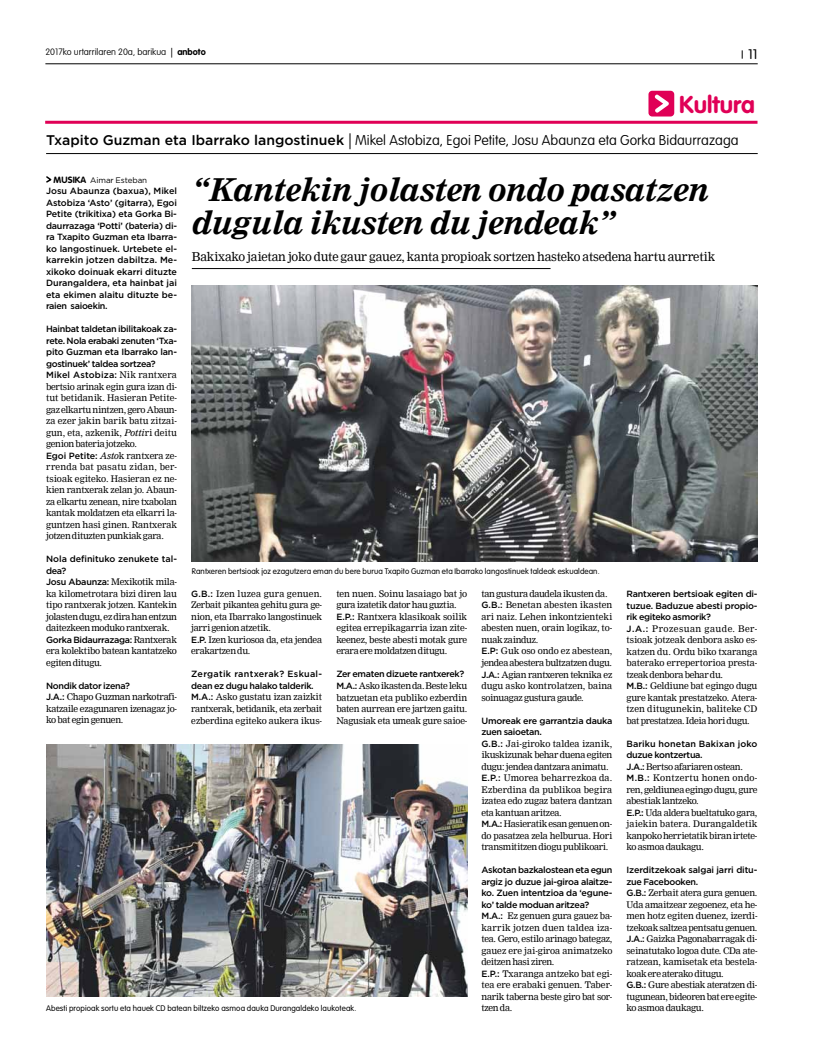
<style>
.page{position:relative;width:823px;height:1055px;background:#fff}
.page>*{position:absolute;margin:0;border:0;box-sizing:border-box;transform-origin:0 0}
.t1{font:italic 700 31px/33px "Nimrod";letter-spacing:-.02em;color:#000}
.t2{font:700 24px "VAG Rounded";color:#e00056}
.t3{font:100 14px "VAG Rounded";color:#000}
.t4{font:300 13.7px "VAG Rounded";color:#000}
.t5{font:12px "Nimrod";letter-spacing:-.02em;color:#000}
.t6{font:100 9.1px "VAG Rounded";color:#000}
.t7{font:9px/11.5px "Nimrod";letter-spacing:-.03em;color:#000}
.t8{font:500 9px/11.5px "Gotham";letter-spacing:-.035em;color:#000;text-align:justify}
.t9{font:9px/11.5px "Nimrod";letter-spacing:-.01em;color:#000}
.t10{font:500 9px/11.5px "Gotham";letter-spacing:-.005em;color:#000}
.t11{font:500 9px/11.5px "Gotham";letter-spacing:-.015em;color:#000}
.t12{font:500 9px/11.5px "Gotham";letter-spacing:.01em;color:#000}
.t13{font:500 9px/11.5px "Gotham";color:#000}
.t14{font:300 8px "VAG Rounded";letter-spacing:.01em;color:#000}
.t15{font:8px "Gotham";letter-spacing:-.01em;color:#000}
.s1{font-weight:300}
.s2{font-weight:700}
.s3{font-family:"Gotham";font-weight:500}
.s4{font-size:15px}
.s5{font-family:"VAG Rounded";font-weight:700;font-size:9px}
.s6{font-family:"Nimrod";font-weight:400}
.s7{font-style:italic}
</style>
<div class="page">
<div style="left:648px;top:91px;width:25px;height:25px;background:#e00056;border-radius:4px"></div>
<svg style="left:654px;top:95px;width:14px;height:18px"></svg>
<hr style="left:45px;top:121px;width:712px;height:3px;background:#e00056">
<hr style="left:45px;top:64px;width:712px;height:1px;background:#000">
<svg style="left:46px;top:176px;width:6px;height:7px"></svg>
<img style="left:192px;top:285px;width:565px;height:276px">
<img style="left:46px;top:744px;width:421px;height:252px">
<hr style="left:192px;top:268px;width:358px;height:1px;background:#000">
<hr style="left:46px;top:153px;width:711px;height:1px;background:#000">
<p class="t6" style="left:45px;top:47px;width:162px">2017ko urtarrilaren 20a, barikua <span class="s1">|</span> <span class="s2">anboto</span></p>
<h3 class="t4" style="left:747px;top:46px;width:11px">11</h3>
<h2 class="t2" style="left:678px;top:90px;width:77px">Kultura</h2>
<h3 class="t3" style="left:46px;top:132px;width:693px"><span class="s3">Txapito Guzman eta Ibarrako langostinuek</span> <span class="s4">|</span> Mikel Astobiza, Egoi Petite, Josu Abaunza eta Gorka Bidaurrazaga</h3>
<p class="t15" style="left:53px;top:175px;width:95px"><span class="s5">MUSIKA</span> Aimar Esteban</p>
<p class="t8" style="left:46px;top:185px;width:132px">Josu Abaunza (baxua), Mikel Astobiza ‘Asto’ (gitarra), Egoi Petite (trikitixa) eta Gorka Bi&shy;daurrazaga ‘Potti’ (bateria) di&shy;ra Txapito Guzman eta Ibarra&shy;ko langostinuek. Urtebete el&shy;karrekin jotzen dabiltza. Me&shy;xikoko doinuak ekarri dituzte Durangaldera, eta hainbat jai eta ekimen alaitu dituzte be&shy;raien saioekin.</p>
<p class="t8" style="left:46px;top:323px;width:132px;text-align:left">Hainbat taldetan ibilitakoak za&shy;rete. Nola erabaki zenuten ‘Txa&shy;pito Guzman eta Ibarrako lan&shy;gostinuek’ taldea sortzea?<br>Mikel Astobiza: <span class="s6">Nik rantxera</span></p>
<p class="t7" style="left:46px;top:381px;width:132px">bertsio arinak egin gura izan di&shy;tut betidanik. Hasieran Petite&shy;gaz elkartu nintzen, gero Abaun&shy;za ezer jakin barik batu zitzai&shy;gun, eta, azkenik, <span class="s7">Potti</span>ri deitu genion bateria jotzeko.<br><span class="s3">Egoi Petite:</span> <span class="s7">Asto</span>k rantxera ze&shy;rrenda bat pasatu zidan, ber&shy;tsioak egiteko. Hasieran ez ne&shy;kien rantxerak zelan jo. Abaun&shy;za elkartu zenean, nire txabolan kantak moldatzen eta elkarri la&shy;guntzen hasi ginen. Rantxerak jotzen dituzten punkiak gara.</p>
<p class="t13" style="left:46px;top:553px;width:132px">Nola definituko zenukete tal&shy;dea?</p>
<p class="t7" style="left:46px;top:576px;width:132px;text-align:justify"><span class="s3">Josu Abaunza:</span> Mexikotik mila&shy;ka kilometrotara bizi diren lau tipo rantxerak jotzen. Kantekin jolasten dugu, ez dira han entzun daitezkeen moduko rantxerak.</p>
<p class="t8" style="left:46px;top:634px;width:132px">Gorka Bidaurrazaga: <span class="s6">Rantxerak</span></p>
<p class="t7" style="left:46px;top:645px;width:132px">era kolektibo batean kantatzeko egiten ditugu.</p>
<p class="t8" style="left:46px;top:680px;width:85px">Nondik dator izena?</p>
<p class="t7" style="left:46px;top:691px;width:132px;text-align:justify"><span class="s3">J.A.:</span> Chapo Guzman narkotrafi&shy;katzaile ezagunaren izenagaz jo&shy;ko bat egin genuen.</p>
<h1 class="t1" style="left:192px;top:173px;width:518px">“Kantekin jolasten ondo pasatzen dugula ikusten du jendeak”</h1>
<h3 class="t5" style="left:192px;top:250px;width:524px">Bakixako jaietan joko dute gaur gauez, kanta propioak sortzen hasteko atsedena hartu aurretik</h3>
<p class="t14" style="left:192px;top:566px;width:409px">Rantxeren bertsioak joz ezagutzera eman du bere burua Txapito Guzman eta Ibarrako langostinuek taldeak eskualdean.</p>
<p class="t7" style="left:191px;top:588px;width:132px"><span class="s3">G.B.:</span> Izen luzea gura genuen.<br>Zerbait pikantea gehitu gura ge&shy;nion, eta Ibarrako langostinuek jarri genion atzetik.<br><span class="s3">E.P.</span> Izen kuriosoa da, eta jendea erakartzen du.</p>
<p class="t10" style="left:191px;top:668px;width:132px">Zergatik rantxerak? Eskual&shy;dean ez dugu halako talderik.</p>
<p class="t7" style="left:191px;top:691px;width:132px;text-align:justify"><span class="s3">M.A.:</span> Asko gustatu izan zaizkit rantxerak, betidanik, eta zerbait ezberdina egiteko aukera ikus-</p>
<p class="t7" style="left:336px;top:588px;width:132px">ten nuen. Soinu lasaiago bat jo gura izatetik dator hau guztia.<br><span class="s3">E.P.:</span> Rantxera klasikoak soilik egitea errepikagarria izan zite&shy;keenez, beste abesti motak gure erara ere moldatzen ditugu.</p>
<p class="t8" style="left:336px;top:668px;width:129px">Zer ematen dizuete rantxerek?</p>
<p class="t7" style="left:336px;top:680px;width:132px;text-align:justify"><span class="s3">M.A.:</span> Asko ikasten da. Beste leku batzuetan eta publiko ezberdin baten aurrean ere jartzen gaitu.<br>Nagusiak eta umeak gure saioe-</p>
<p class="t7" style="left:481px;top:588px;width:132px">tan gustura daudela ikusten da.<br><span class="s3">G.B.:</span> Benetan abesten ikasten ari naiz. Lehen inkontzienteki abesten nuen, orain logikaz, to&shy;nuak zainduz.<br><span class="s3">E.P:</span> Guk oso ondo ez abestean, jendea abestera bultzatzen dugu.<br><span class="s3">J.A.:</span> Agian rantxeren teknika ez dugu asko kontrolatzen, baina soinuagaz gustura gaude.</p>
<p class="t8" style="left:481px;top:714px;width:132px">Umoreak ere garrantzia dauka zuen saioetan.</p>
<p class="t7" style="left:481px;top:737px;width:132px"><span class="s3">G.B.:</span> Jai-giroko taldea izanik, ikuskizunak behar duena egiten dugu: jendea dantzara animatu.<br><span class="s3">E.P.:</span> Umorea beharrezkoa da.<br>Ezberdina da publikoa begira izatea edo zugaz batera dantzan eta kantuan aritzea.<br><span class="s3">M.A.:</span> Hasieratik esan genuen on&shy;do pasatzea zela helburua. Hori transmititzen diogu publikoari.</p>
<p class="t8" style="left:481px;top:864px;width:132px">Askotan bazkalostean eta egun argiz jo duzue jai-giroa alaitze&shy;ko. Zuen intentzioa da ‘egune&shy;ko’ talde moduan aritzea?</p>
<p class="t7" style="left:481px;top:910px;width:132px"><span class="s3">M.A.:</span> Ez genuen gura gauez ba&shy;karrik jotzen duen taldea iza&shy;tea. Gero, estilo arinago bategaz, gauez ere jai-giroa animatzeko deitzen hasi ziren.<br><span class="s3">E.P.:</span> Txaranga antzeko bat egi&shy;tea ere erabaki genuen. Taber&shy;narik taberna beste giro bat sor&shy;tzen da.</p>
<p class="t8" style="left:626px;top:588px;width:132px">Rantxeren bertsioak egiten di&shy;tuzue. Baduzue abesti propio&shy;rik egiteko asmorik?</p>
<p class="t9" style="left:626px;top:622px;width:132px"><span class="s3">J.A.:</span> Prozesuan gaude. Ber&shy;tsioak jotzeak denbora asko es&shy;katzen du. Ordu biko txaranga baterako errepertorioa presta&shy;tzeak denbora behar du.<br><span class="s3">M.B.:</span> Geldiune bat egingo dugu gure kantak prestatzeko. Atera&shy;tzen ditugunekin, baliteke CD bat prestatzea. Ideia hori dugu.</p>
<p class="t12" style="left:626px;top:737px;width:132px">Bariku honetan Bakixan joko duzue kontzertua.</p>
<p class="t7" style="left:626px;top:760px;width:132px"><span class="s3">J.A.:</span> Bertso afariaren ostean.<br><span class="s3">M.B.:</span> Kontzertu honen ondo&shy;ren, geldiunea egingo dugu, gure abestiak lantzeko.<br><span class="s3">E.P.:</span> Uda aldera bueltatuko gara, jaiekin batera. Durangaldetik kanpoko herrietatik biran irtete&shy;ko asmoa daukagu.</p>
<p class="t11" style="left:626px;top:864px;width:132px">Izerditzekoak salgai jarri ditu&shy;zue Facebooken.</p>
<p class="t7" style="left:626px;top:887px;width:132px"><span class="s3">G.B.:</span> Zerbait atera gura genuen.<br>Uda amaitzear zegoenez, eta he&shy;men hotz egiten duenez, izerdi&shy;tzekoak saltzea pentsatu genuen.<br><span class="s3">J.A.:</span> Gaizka Pagonabarragak di&shy;seinatutako logoa dute. CDa ate&shy;ratzean, kamisetak eta bestela&shy;koak ere aterako ditugu.<br><span class="s3">G.B.:</span> Gure abestiak ateratzen di&shy;tugunean, bideoren bat ere egite&shy;ko asmoa daukagu.</p>
<p class="t14" style="left:46px;top:1003px;width:311px">Abesti propioak sortu eta hauek CD batean biltzeko asmoa dauka Durangaldeko laukoteak.</p>
</div>
